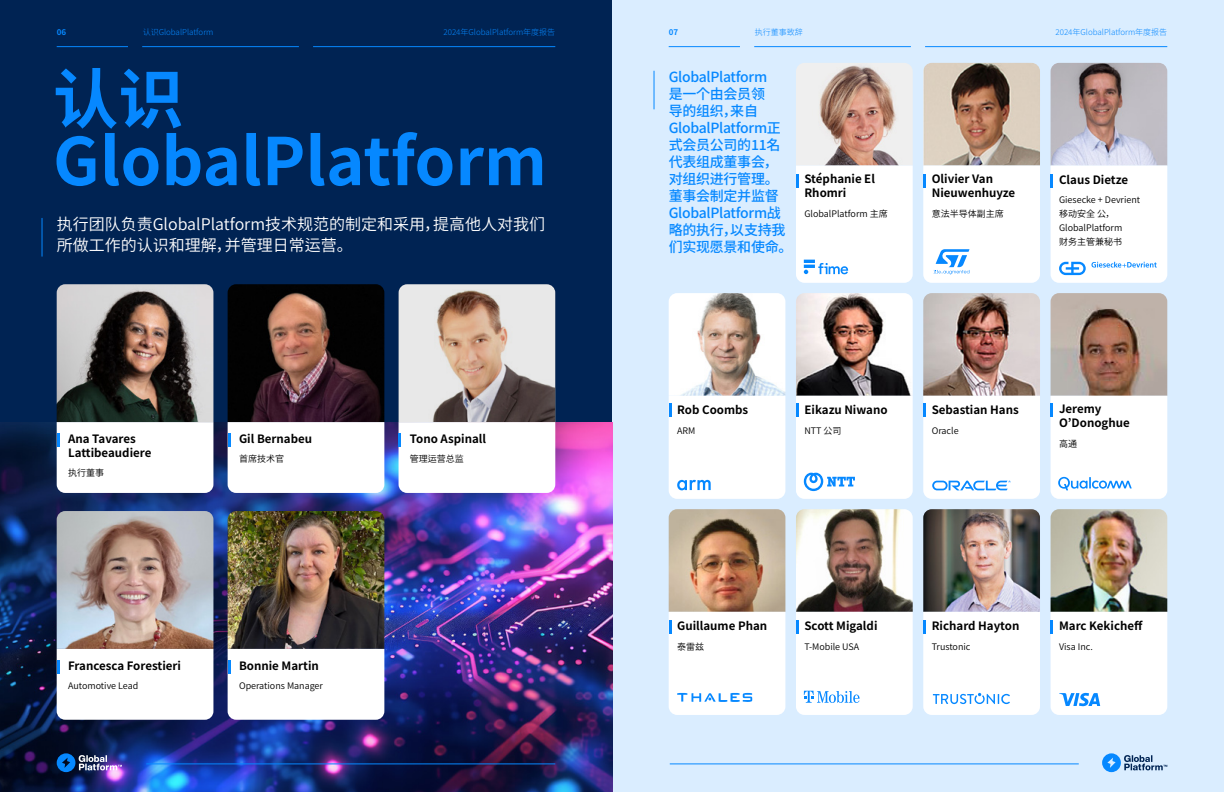
<style>
.page{position:relative;width:1224px;height:792px;background:#fff}
.page>*{position:absolute;margin:0;border:0;box-sizing:border-box;transform-origin:0 0}
.t1{font:700 65.4px/62.1px "Source Han Sans";color:#0688ff}
.t2{font:16px/21px "Source Han Sans";color:#fff}
.t3{font:500 14px/17px "Source Han Sans";letter-spacing:-.02em;color:#0688ff}
.t4{font:700 11.5px/14px "Source Han Sans";color:#000}
.t5{font:9px/14px "Source Han Sans";color:#000}
.t6{font:300 8px "Source Han Sans";color:#0688ff}
.t7{font:700 8px "Source Han Sans";color:#0688ff}
</style>
<div class="page">
<div style="left:612px;top:0;width:612px;height:792px;background:#daedff"></div>
<div style="left:0;top:0;width:612px;height:792px;background:#002353"></div>
<img style="left:0;top:422px;width:613px;height:370px">
<img style="left:796px;top:63px;width:117px;height:103px">
<img style="left:669px;top:293px;width:116px;height:103px">
<img style="left:669px;top:509px;width:116px;height:103px">
<img style="left:923px;top:63px;width:117px;height:103px">
<img style="left:796px;top:293px;width:117px;height:103px">
<img style="left:796px;top:509px;width:117px;height:103px">
<img style="left:1051px;top:63px;width:116px;height:103px">
<img style="left:923px;top:293px;width:117px;height:103px">
<img style="left:1051px;top:293px;width:116px;height:103px">
<img style="left:923px;top:509px;width:117px;height:103px">
<img style="left:1051px;top:509px;width:116px;height:103px">
<img style="left:57px;top:284px;width:156px;height:138px">
<img style="left:57px;top:511px;width:156px;height:138px">
<div style="left:57px;top:422px;width:156px;height:71px;background:#fff"></div>
<div style="left:57px;top:649px;width:156px;height:71px;background:#fff"></div>
<div style="left:669px;top:612px;width:116px;height:103px;background:#fff"></div>
<div style="left:796px;top:612px;width:117px;height:103px;background:#fff"></div>
<div style="left:923px;top:612px;width:117px;height:103px;background:#fff"></div>
<div style="left:923px;top:166px;width:117px;height:117px;background:#fff"></div>
<div style="left:796px;top:166px;width:117px;height:117px;background:#fff"></div>
<div style="left:669px;top:396px;width:116px;height:103px;background:#fff"></div>
<svg style="left:399px;top:284px;width:156px;height:209px"></svg>
<hr style="left:57px;top:433px;width:3px;height:14px;background:#0688ff">
<hr style="left:57px;top:660px;width:3px;height:14px;background:#0688ff">
<hr style="left:669px;top:620px;width:3px;height:14px;background:#0688ff">
<div style="left:796px;top:396px;width:117px;height:103px;background:#fff"></div>
<hr style="left:796px;top:620px;width:3px;height:14px;background:#0688ff">
<hr style="left:796px;top:174px;width:3px;height:14px;background:#0688ff">
<svg style="left:923px;top:396px;width:117px;height:103px"></svg>
<hr style="left:923px;top:620px;width:3px;height:14px;background:#0688ff">
<hr style="left:923px;top:174px;width:3px;height:14px;background:#0688ff">
<div style="left:1051px;top:396px;width:116px;height:103px;background:#fff"></div>
<div style="left:1051px;top:612px;width:116px;height:103px;background:#fff"></div>
<hr style="left:42px;top:218px;width:1px;height:38px;background:#0688ff">
<img style="left:228px;top:284px;width:156px;height:138px">
<img style="left:228px;top:511px;width:156px;height:138px">
<div style="left:228px;top:422px;width:156px;height:71px;background:#fff"></div>
<div style="left:228px;top:649px;width:156px;height:71px;background:#fff"></div>
<div style="left:1051px;top:166px;width:116px;height:117px;background:#fff"></div>
<hr style="left:654px;top:71px;width:1px;height:38px;background:#0688ff">
<hr style="left:669px;top:46px;width:71px;height:1px;background:#0688ff">
<hr style="left:754px;top:46px;width:157px;height:1px;background:#0688ff">
<hr style="left:925px;top:46px;width:242px;height:1px;background:#0688ff">
<svg style="left:1102px;top:753px;width:65px;height:19px"></svg>
<hr style="left:670px;top:764px;width:409px;height:1px;background:#0688ff">
<hr style="left:57px;top:46px;width:71px;height:1px;background:#0688ff">
<hr style="left:142px;top:46px;width:157px;height:1px;background:#0688ff">
<hr style="left:313px;top:46px;width:242px;height:1px;background:#0688ff">
<svg style="left:57px;top:753px;width:65px;height:19px"></svg>
<hr style="left:146px;top:764px;width:409px;height:1px;background:#0688ff">
<p class="t7" style="left:57px;top:28px;width:11px">06</p>
<p class="t6" style="left:143px;top:28px;width:72px">认识GlobalPlatform</p>
<p class="t6" style="left:443px;top:28px;width:113px">2024年GlobalPlatform年度报告</p>
<p class="t7" style="left:669px;top:28px;width:11px">07</p>
<p class="t6" style="left:755px;top:28px;width:49px">执行董事致辞</p>
<p class="t6" style="left:1055px;top:28px;width:113px">2024年GlobalPlatform年度报告</p>
<h1 class="t1" style="left:53px;top:69px;width:495px">认识<br>GlobalPlatform</h1>
<h2 class="t2" style="left:57px;top:214px;width:490px">执行团队负责GlobalPlatform技术规范的制定和采用，提高他人对我们所做工作的认识和理解，并管理日常运营。</h2>
<p class="t4" style="left:68px;top:432px;width:85px">Ana Tavares<br>Lattibeaudiere</p>
<p class="t5" style="left:68px;top:466px;width:37px">执行董事</p>
<p class="t4" style="left:239px;top:432px;width:75px">Gil Bernabeu</p>
<p class="t5" style="left:239px;top:452px;width:46px">首席技术官</p>
<p class="t4" style="left:68px;top:659px;width:114px">Francesca Forestieri</p>
<p class="t5" style="left:68px;top:679px;width:72px">Automotive Lead</p>
<p class="t4" style="left:239px;top:659px;width:81px">Bonnie Martin</p>
<p class="t5" style="left:239px;top:679px;width:85px">Operations Manager</p>
<p class="t4" style="left:410px;top:432px;width:78px">Tono Aspinall</p>
<p class="t5" style="left:410px;top:452px;width:55px">管理运营总监</p>
<p class="t3" style="left:669px;top:68px;width:125px">GlobalPlatform<br>是一个由会员领<br>导的组织，来自<br>GlobalPlatform正式会员公司的11名代表组成董事会，对组织进行管理。董事会制定并监督<br>GlobalPlatform战略的执行，以支持我们实现愿景和使命。</p>
<p class="t4" style="left:804px;top:172px;width:72px">Stéphanie El<br>Rhomri</p>
<p class="t5" style="left:804px;top:207px;width:85px">GlobalPlatform 主席</p>
<p class="t4" style="left:932px;top:172px;width:85px">Olivier Van<br>Nieuwenhuyze</p>
<p class="t5" style="left:932px;top:207px;width:73px">意法半导体副主席</p>
<p class="t4" style="left:1059px;top:173px;width:71px">Claus Dietze</p>
<p class="t5" style="left:1059px;top:193px;width:83px">Giesecke + Devrient移动安全 公，<br>GlobalPlatform<br>财务主管兼秘书</p>
<p class="t4" style="left:677px;top:403px;width:73px">Rob Coombs</p>
<p class="t5" style="left:677px;top:423px;width:20px">ARM</p>
<p class="t4" style="left:804px;top:403px;width:85px">Eikazu Niwano</p>
<p class="t5" style="left:804px;top:423px;width:39px">NTT 公司</p>
<p class="t4" style="left:932px;top:403px;width:88px">Sebastian Hans</p>
<p class="t5" style="left:932px;top:423px;width:28px">Oracle</p>
<p class="t4" style="left:1059px;top:402px;width:72px">Jeremy<br>O’Donoghue</p>
<p class="t5" style="left:1059px;top:437px;width:19px">高通</p>
<p class="t4" style="left:677px;top:619px;width:92px">Guillaume Phan</p>
<p class="t5" style="left:677px;top:640px;width:28px">泰雷兹</p>
<p class="t4" style="left:804px;top:619px;width:75px">Scott Migaldi</p>
<p class="t5" style="left:804px;top:640px;width:56px">T-Mobile USA</p>
<p class="t4" style="left:932px;top:619px;width:89px">Richard Hayton</p>
<p class="t5" style="left:932px;top:640px;width:40px">Trustonic</p>
<p class="t4" style="left:1059px;top:619px;width:85px">Marc Kekicheff</p>
<p class="t5" style="left:1059px;top:640px;width:35px">Visa Inc.</p>
</div>
